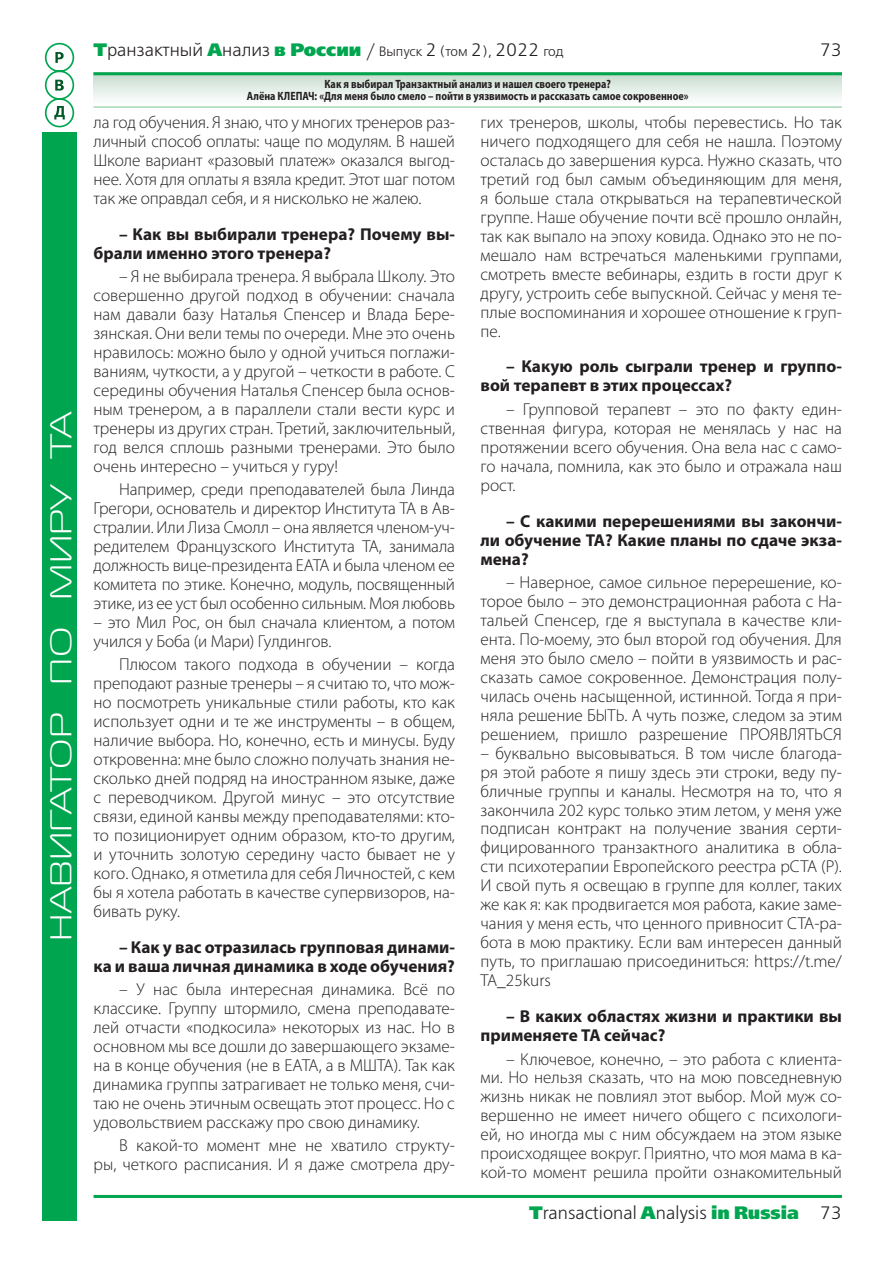
<style>
.page{position:relative;width:893px;height:1263px;background:#fff}
.page>*{position:absolute;margin:0;border:0;box-sizing:border-box;transform-origin:0 0}
.t1{font:30px "Magistral C";color:#fff;scale:1.3 1}
.t2{font:18px "Free Set Light C";color:#231f20}
.t3{font:300 17.25px/18.9px "Myriad Pro";color:#231f20;text-align:justify}
.Normal_Вопрос{font:700 17.25px/19px "Myriad Pro";color:#231f20}
.Colontitul{font:700 semi-condensed 12px/12px "Myriad Pro";color:#231f20;text-align:center;scale:.9 1}
.s1{font-family:"Free Set Extra Bold C";color:#00a54f}
.s2{font-size:13.5px}
</style>
<div class="page">
<svg style="left:94px;top:75px;width:748px;height:24px"></svg>
<hr style="left:94px;top:106px;width:748px;height:2px;background:#a7d7b8">
<svg style="left:44px;top:43px;width:31px;height:85px"></svg>
<hr style="left:94px;top:72px;width:748px;height:3px;background:#00a54f">
<div style="left:43px;top:132px;width:34px;height:1088px;background:#00a54f"></div>
<hr style="left:94px;top:1195px;width:748px;height:3px;background:#00a54f">
<h1 class="t1" style="left:45px;top:940px;width:409px;rotate:-90deg">НАВИГАТОР ПО МИРУ ТА</h1>
<p class="t2" style="left:94px;top:41px;width:472px"><span class="s1">Т</span>ранзактный <span class="s1">А</span>нализ <span class="s1">в России</span> / <span class="s2">Выпуск</span> 2 <span class="s2">(том</span> 2<span class="s2">),</span> 2022 <span class="s2">год</span></p>
<p class="t2" style="left:820px;top:41px;width:24px">73</p>
<p class="Colontitul" style="left:247px;top:78px;width:492px">Как я выбирал Транзактный анализ и нашел своего тренера?<br>Алёна КЛЕПАЧ: «Для меня было смело – пойти в уязвимость и рассказать самое сокровенное»</p>
<p class="t3" style="left:94px;top:112px;width:363px">ла год обучения. Я знаю, что у многих тренеров раз&shy;личный способ оплаты: чаще по модулям. В нашей Школе вариант «разовый платеж» оказался выгод&shy;нее. Хотя для оплаты я взяла кредит. Этот шаг потом так же оправдал себя, и я нисколько не жалею.</p>
<p class="Normal_Вопрос" style="left:94px;top:224px;width:363px;text-indent:26px">– Как вы выбирали тренера? Почему вы&shy;брали именно этого тренера?</p>
<p class="t3" style="left:94px;top:266px;width:363px;text-indent:26px">– Я не выбирала тренера. Я выбрала Школу. Это совершенно другой подход в обучении: сначала нам давали базу Наталья Спенсер и Влада Бере&shy;зянская. Они вели темы по очереди. Мне это очень нравилось: можно было у одной учиться поглажи&shy;ваниям, чуткости, а у другой – четкости в работе. С середины обучения Наталья Спенсер была основ&shy;ным тренером, а в параллели стали вести курс и тренеры из других стран. Третий, заключительный, год велся сплошь разными тренерами. Это было очень интересно – учиться у гуру!</p>
<p class="t3" style="left:94px;top:479px;width:363px;text-indent:26px">Например, среди преподавателей была Линда Грегори, основатель и директор Института ТА в Ав&shy;стралии. Или Лиза Смолл – она является членом-уч&shy;редителем Французского Института ТА, занимала должность вице-президента ЕАТА и была членом ее комитета по этике. Конечно, модуль, посвященный этике, из ее уст был особенно сильным. Моя любовь</p>
<p class="t3" style="left:94px;top:612px;width:363px">– это Мил Рос, он был сначала клиентом, а потом учился у Боба (и Мари) Гулдингов.</p>
<p class="t3" style="left:94px;top:654px;width:363px;text-indent:26px">Плюсом такого подхода в обучении – когда преподают разные тренеры – я считаю то, что мож&shy;но посмотреть уникальные стили работы, кто как использует одни и те же инструменты – в общем, наличие выбора. Но, конечно, есть и минусы. Буду откровенна: мне было сложно получать знания не&shy;сколько дней подряд на иностранном языке, даже с переводчиком. Другой минус – это отсутствие связи, единой канвы между преподавателями: кто&shy;то позиционирует одним образом, кто-то другим, и уточнить золотую середину часто бывает не у кого. Однако, я отметила для себя Личностей, с кем бы я хотела работать в качестве супервизоров, на&shy;бивать руку.</p>
<p class="Normal_Вопрос" style="left:94px;top:937px;width:363px;text-align:right">– Как у вас отразилась групповая динами-<br>ка и ваша личная динамика в ходе обучения?</p>
<p class="t3" style="left:94px;top:979px;width:363px;text-indent:26px">– У нас была интересная динамика. Всё по классике. Группу штормило, смена преподавате&shy;лей отчасти «подкосила» некоторых из нас. Но в основном мы все дошли до завершающего экзаме&shy;на в конце обучения (не в ЕАТА, а в МШТА). Так как динамика группы затрагивает не только меня, счи&shy;таю не очень этичным освещать этот процесс. Но с удовольствием расскажу про свою динамику.</p>
<p class="t3" style="left:94px;top:1135px;width:363px;text-align:right">В какой-то момент мне не хватило структу&shy;ры, четкого расписания. И я даже смотрела дру-</p>
<p class="t3" style="left:480px;top:112px;width:363px">гих тренеров, школы, чтобы перевестись. Но так ничего подходящего для себя не нашла. Поэтому осталась до завершения курса. Нужно сказать, что третий год был самым объединяющим для меня, я больше стала открываться на терапевтической группе. Наше обучение почти всё прошло онлайн, так как выпало на эпоху ковида. Однако это не по&shy;мешало нам встречаться маленькими группами, смотреть вместе вебинары, ездить в гости друг к другу, устроить себе выпускной. Сейчас у меня те&shy;плые воспоминания и хорошее отношение к груп&shy;пе.</p>
<p class="Normal_Вопрос" style="left:480px;top:357px;width:363px;text-indent:26px">– Какую роль сыграли тренер и группо&shy;вой терапевт в этих процессах?</p>
<p class="t3" style="left:480px;top:399px;width:363px;text-indent:26px">– Групповой терапевт – это по факту един&shy;ственная фигура, которая не менялась у нас на протяжении всего обучения. Она вела нас с само&shy;го начала, помнила, как это было и отражала наш рост.</p>
<p class="Normal_Вопрос" style="left:480px;top:511px;width:363px;text-align:justify;text-indent:26px">– С какими перерешениями вы закончи&shy;ли обучение ТА? Какие планы по сдаче экза&shy;мена?</p>
<p class="t3" style="left:480px;top:572px;width:363px;text-indent:26px">– Наверное, самое сильное перерешение, ко&shy;торое было – это демонстрационная работа с На&shy;тальей Спенсер, где я выступала в качестве кли&shy;ента. По-моему, это был второй год обучения. Для меня это было смело – пойти в уязвимость и рас&shy;сказать самое сокровенное. Демонстрация полу&shy;чилась очень насыщенной, истинной. Тогда я при&shy;няла решение БЫТЬ. А чуть позже, следом за этим решением, пришло разрешение ПРОЯВЛЯТЬСЯ</p>
<p class="t3" style="left:480px;top:743px;width:363px">– буквально высовываться. В том числе благода&shy;ря этой работе я пишу здесь эти строки, веду пу&shy;бличные группы и каналы. Несмотря на то, что я закончила 202 курс только этим летом, у меня уже подписан контракт на получение звания серти&shy;фицированного транзактного аналитика в обла&shy;сти психотерапии Европейского реестра рСТА (Р).<br>И свой путь я освещаю в группе для коллег, таких же как я: как продвигается моя работа, какие заме&shy;чания у меня есть, что ценного привносит СТА-ра&shy;бота в мою практику. Если вам интересен данный путь, то приглашаю присоединиться: https://t.me/ TA_25kurs</p>
<p class="Normal_Вопрос" style="left:480px;top:1006px;width:363px;text-indent:26px">– В каких областях жизни и практики вы применяете ТА сейчас?</p>
<p class="t3" style="left:480px;top:1049px;width:363px;text-indent:26px">– Ключевое, конечно, – это работа с клиента&shy;ми. Но нельзя сказать, что на мою повседневную жизнь никак не повлиял этот выбор. Мой муж со&shy;вершенно не имеет ничего общего с психологи&shy;ей, но иногда мы с ним обсуждаем на этом языке происходящее вокруг. Приятно, что моя мама в ка&shy;кой-то момент решила пройти ознакомительный</p>
<p class="t2" style="left:529px;top:1204px;width:314px"><span class="s1">T</span>ransactional <span class="s1">A</span>nalysis <span class="s1">in Russia</span> 73</p>
</div>
